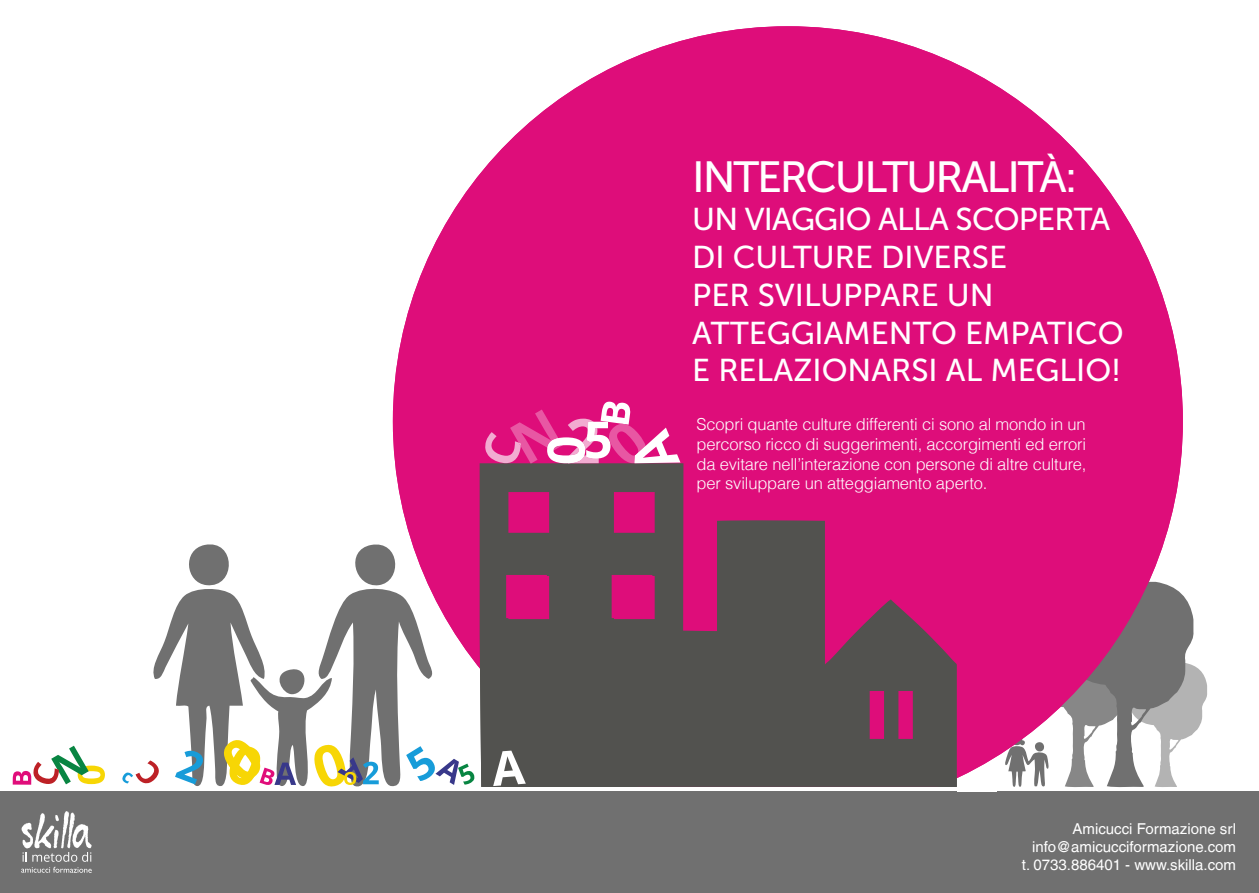
<style>
.page{position:relative;width:1259px;height:893px;background:#fff}
.page>*{position:absolute;margin:0;border:0;box-sizing:border-box;transform-origin:0 0}
.t1{font:43.5px "Museo Sans 500";letter-spacing:-.05em;color:#fff}
.t2{font:31.5px/37.8px "Museo Sans 500";color:#fff}
.t3{font:300 16.5px/19.8px "Helvetica LT";letter-spacing:-.01em;color:#fff;text-align:justify}
.t4{font:15px/18px "Helvetica LT";color:#fff;text-align:right}
</style>
<div class="page">
<div style="left:383px;top:791px;width:876px;height:102px;background:#707070"></div>
<svg style="left:1004px;top:582px;width:203px;height:206px"></svg>
<div style="left:393px;top:26px;width:789px;height:790px;background:#de0d7a;border-radius:50%"></div>
<hr style="left:481px;top:787px;width:515px;height:4px;background:#fff">
<div style="left:0;top:791px;width:957px;height:102px;background:#707070"></div>
<svg style="left:479px;top:463px;width:477px;height:324px;fill:#52524f"></svg>
<svg style="left:122px;top:539px;width:352px;height:248px"></svg>
<svg style="left:493px;top:751px;width:33px;height:35px"></svg>
<svg style="left:485px;top:401px;width:195px;height:63px"></svg>
<svg style="left:13px;top:746px;width:92px;height:39px"></svg>
<svg style="left:21px;top:811px;width:71px;height:62px"></svg>
<h1 class="t1" style="left:692px;top:154px;width:387px">INTERCULTURALITÀ:</h1>
<h2 class="t2" style="left:692px;top:201px;width:433px">UN VIAGGIO ALLA SCOPERTA<br>DI CULTURE DIVERSE<br>PER SVILUPPARE UN<br>ATTEGGIAMENTO EMPATICO<br>E RELAZIONARSI AL MEGLIO!</h2>
<p class="t3" style="left:696px;top:414px;width:391px">Scopri quante culture differenti ci sono al mondo in un percorso ricco di suggerimenti, accorgimenti ed errori da evitare nell’interazione con persone di altre culture, per sviluppare un atteggiamento aperto.</p>
<p class="t4" style="left:1022px;top:819px;width:216px">Amicucci Formazione srl info@amicucciformazione.com t. 0733.886401 - www.skilla.com</p>
</div>
